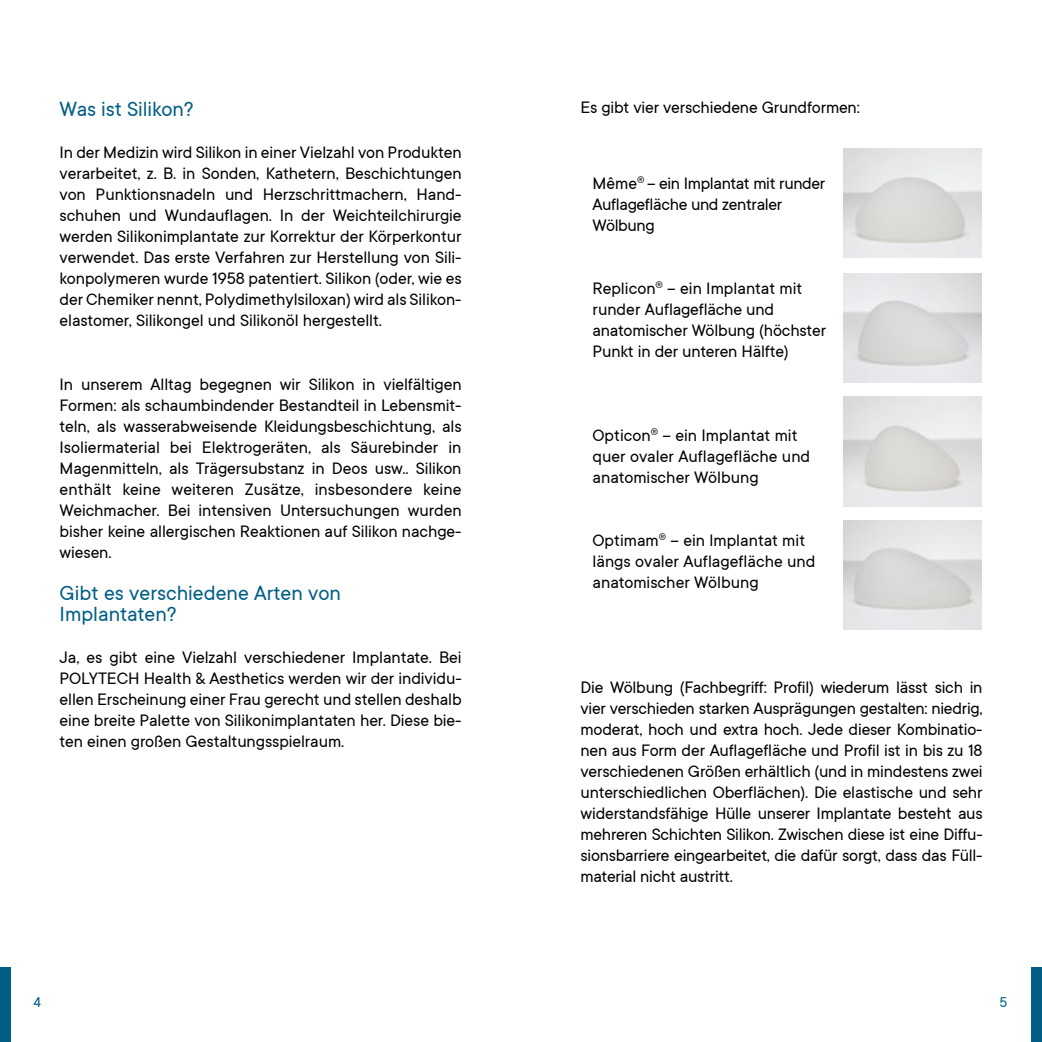
<style>
.page{position:relative;width:1042px;height:1042px;background:#fff}
.page>*{position:absolute;margin:0;border:0;box-sizing:border-box;transform-origin:0 0}
.t1{font:22.75px/21px "TT Commons";color:#005d85}
.t2{font:18.38px/21px "TT Commons";letter-spacing:-.005em;color:#000;text-align:justify}
.t3{font:15.75px "TT Commons";color:#005d85}
</style>
<div class="page">
<div style="left:0;top:967px;width:11px;height:75px;background:#005d85"></div>
<div style="left:1031px;top:967px;width:11px;height:75px;background:#005d85"></div>
<p class="t1" style="left:60px;top:99px;width:136px">Was ist Silikon?</p>
<p class="t2" style="left:60px;top:142px;width:404px">In der Medizin wird Silikon in einer Vielzahl von Produkten verarbeitet, z. B. in Sonden, Kathetern, Beschichtungen von Punktionsnadeln und Herzschrittmachern, Hand&shy;schuhen und Wundauflagen. In der Weichteilchirurgie werden Silikonimplantate zur Korrektur der Körperkontur verwendet. Das erste Verfahren zur Herstellung von Sili&shy;konpolymeren wurde 1958 patentiert. Silikon (oder, wie es der Chemiker nennt, Polydimethylsiloxan) wird als Silikon&shy;elastomer, Silikongel und Silikonöl hergestellt.</p>
<p class="t2" style="left:60px;top:373px;width:404px">In unserem Alltag begegnen wir Silikon in vielfältigen Formen: als schaumbindender Bestandteil in Lebensmit&shy;teln, als wasserabweisende Kleidungsbeschichtung, als Isoliermaterial bei Elektrogeräten, als Säurebinder in Magenmitteln, als Trägersubstanz in Deos usw.. Silikon enthält keine weiteren Zusätze, insbesondere keine Weichmacher. Bei intensiven Untersuchungen wurden bisher keine allergischen Reaktionen auf Silikon nachge&shy;wiesen.</p>
<p class="t1" style="left:60px;top:582px;width:283px">Gibt es verschiedene Arten von<br>Implantaten?</p>
<p class="t2" style="left:60px;top:646px;width:404px">Ja, es gibt eine Vielzahl verschiedener Implantate. Bei POLYTECH Health &amp; Aesthetics werden wir der individu&shy;ellen Erscheinung einer Frau gerecht und stellen deshalb eine breite Palette von Silikonimplantaten her. Diese bie&shy;ten einen großen Gestaltungsspielraum.</p>
<p class="t2" style="left:580px;top:97px;width:281px">Es gibt vier verschiedene Grundformen:</p>
<p class="t2" style="left:592px;top:173px;width:234px;text-align:left">Même<sup>®</sup> – ein Implantat mit runder<br>Auflagefläche und zentraler<br>Wölbung</p>
<p class="t2" style="left:592px;top:278px;width:235px;text-align:left">Replicon<sup>®</sup> – ein Implantat mit runder Auflagefläche und anatomischer Wölbung (höchster<br>Punkt in der unteren Hälfte)</p>
<p class="t2" style="left:592px;top:425px;width:219px;text-align:left">Opticon<sup>®</sup> – ein Implantat mit quer ovaler Auflagefläche und anatomischer Wölbung</p>
<p class="t2" style="left:592px;top:530px;width:224px;text-align:left">Optimam<sup>®</sup> – ein lmplantat mit längs ovaler Auflagefläche und anatomischer Wölbung</p>
<p class="t2" style="left:580px;top:677px;width:404px">Die Wölbung (Fachbegriff: Profil) wiederum lässt sich in vier verschieden starken Ausprägungen gestalten: niedrig, moderat, hoch und extra hoch. Jede dieser Kombinatio&shy;nen aus Form der Auflagefläche und Profil ist in bis zu 18 verschiedenen Größen erhältlich (und in mindestens zwei unterschiedlichen Oberflächen). Die elastische und sehr widerstandsfähige Hülle unserer Implantate besteht aus mehreren Schichten Silikon. Zwischen diese ist eine Diffu&shy;sionsbarriere eingearbeitet, die dafür sorgt, dass das Füll&shy;material nicht austritt.</p>
<p class="t3" style="left:33px;top:993px;width:9px">4</p>
<p class="t3" style="left:999px;top:993px;width:9px">5</p>
</div>
